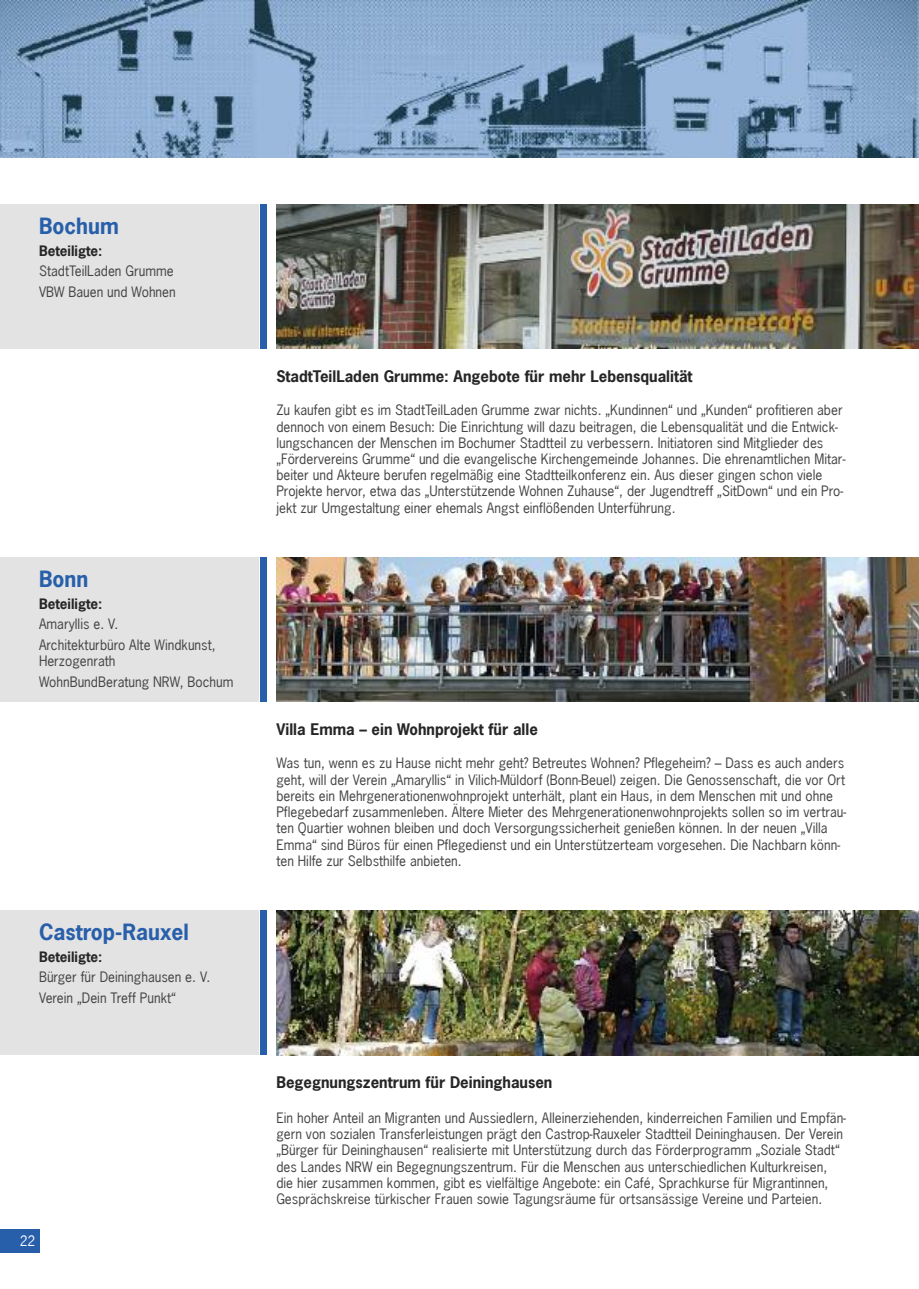
<style>
.page{position:relative;width:919px;height:1289px;background:#fff}
.page>*{position:absolute;margin:0;border:0;box-sizing:border-box;transform-origin:0 0}
.t1{font:700 21px "News Gothic LT";color:#285faa}
.t2{font:700 15px "News Gothic LT";color:#272627}
.t3{font:13.5px/16.2px "News Gothic LT";color:#454445}
.t4{font:700 13.5px "News Gothic LT";color:#272627}
.t5{font:13.5px "News Gothic LT";color:#fff}
</style>
<div class="page">
<div style="left:0;top:910px;width:258px;height:144px;background:#e3e3e3"></div>
<img style="left:276px;top:910px;width:642px;height:144px">
<div style="left:261px;top:910px;width:6px;height:144px;background:#285faa"></div>
<div style="left:0;top:1229px;width:40px;height:24px;background:#285faa"></div>
<div style="left:0;top:204px;width:258px;height:145px;background:#e3e3e3"></div>
<img style="left:276px;top:204px;width:642px;height:145px">
<div style="left:261px;top:204px;width:6px;height:145px;background:#285faa"></div>
<div style="left:0;top:557px;width:258px;height:145px;background:#e3e3e3"></div>
<img style="left:276px;top:557px;width:642px;height:145px">
<div style="left:261px;top:557px;width:6px;height:145px;background:#285faa"></div>
<img style="left:0;top:0;width:918px;height:157px">
<h1 class="t1" style="left:39px;top:212px;width:81px">Bochum</h1>
<p class="t3" style="left:39px;top:260px;width:138px;line-height:20.7px">StadtTeilLaden Grumme<br>VBW Bauen und Wohnen</p>
<p class="t4" style="left:39px;top:242px;width:65px">Beteiligte:</p>
<h1 class="t1" style="left:39px;top:565px;width:51px">Bonn</h1>
<p class="t3" style="left:39px;top:613px;width:178px;line-height:20.7px">Amaryllis e. V.<br>Architekturbüro Alte Windkunst,</p>
<p class="t3" style="left:39px;top:650px;width:196px;line-height:20.7px">Herzogenrath<br>WohnBundBeratung NRW, Bochum</p>
<p class="t4" style="left:39px;top:595px;width:65px">Beteiligte:</p>
<h1 class="t1" style="left:39px;top:917px;width:151px">Castrop-Rauxel</h1>
<p class="t3" style="left:39px;top:966px;width:173px;line-height:20.7px">Bürger für Deininghausen e. V.<br>Verein „Dein Treff Punkt“</p>
<p class="t4" style="left:39px;top:948px;width:65px">Beteiligte:</p>
<p class="t5" style="left:20px;top:1232px;width:17px">22</p>
<p class="t2" style="left:276px;top:366px;width:417px">StadtTeilLaden Grumme: Angebote für mehr Lebensqualität</p>
<p class="t3" style="left:276px;top:402px;width:570px">Zu kaufen gibt es im StadtTeilLaden Grumme zwar nichts. „Kundinnen“ und „Kunden“ profitieren aber dennoch von einem Besuch: Die Einrichtung will dazu beitragen, die Lebensqualität und die Entwick&shy;lungschancen der Menschen im Bochumer Stadtteil zu verbessern. Initiatoren sind Mitglieder des „Fördervereins Grumme“ und die evangelische Kirchengemeinde Johannes. Die ehrenamtlichen Mitar&shy;beiter und Akteure berufen regelmäßig eine Stadtteilkonferenz ein. Aus dieser gingen schon viele Projekte hervor, etwa das „Unterstützende Wohnen Zuhause“, der Jugendtreff „SitDown“ und ein Pro&shy;jekt zur Umgestaltung einer ehemals Angst einflößenden Unterführung.</p>
<p class="t2" style="left:276px;top:719px;width:263px">Villa Emma – ein Wohnprojekt für alle</p>
<p class="t3" style="left:276px;top:755px;width:571px">Was tun, wenn es zu Hause nicht mehr geht? Betreutes Wohnen? Pflegeheim? – Dass es auch anders geht, will der Verein „Amaryllis“ in Vilich-Müldorf (Bonn-Beuel) zeigen. Die Genossenschaft, die vor Ort bereits ein Mehrgenerationenwohnprojekt unterhält, plant ein Haus, in dem Menschen mit und ohne Pflegebedarf zusammenleben. Ältere Mieter des Mehrgenerationenwohnprojekts sollen so im vertrau&shy;ten Quartier wohnen bleiben und doch Versorgungssicherheit genießen können. In der neuen „Villa Emma“ sind Büros für einen Pflegedienst und ein Unterstützerteam vorgesehen. Die Nachbarn könn&shy;ten Hilfe zur Selbsthilfe anbieten.</p>
<p class="t2" style="left:276px;top:1072px;width:277px">Begegnungszentrum für Deininghausen</p>
<p class="t3" style="left:276px;top:1109px;width:571px">Ein hoher Anteil an Migranten und Aussiedlern, Alleinerziehenden, kinderreichen Familien und Empfän&shy;gern von sozialen Transferleistungen prägt den Castrop-Rauxeler Stadtteil Deininghausen. Der Verein „Bürger für Deininghausen“ realisierte mit Unterstützung durch das Förderprogramm „Soziale Stadt“ des Landes NRW ein Begegnungszentrum. Für die Menschen aus unterschiedlichen Kulturkreisen, die hier zusammen kommen, gibt es vielfältige Angebote: ein Café, Sprachkurse für Migrantinnen, Gesprächskreise türkischer Frauen sowie Tagungsräume für ortsansässige Vereine und Parteien.</p>
</div>
